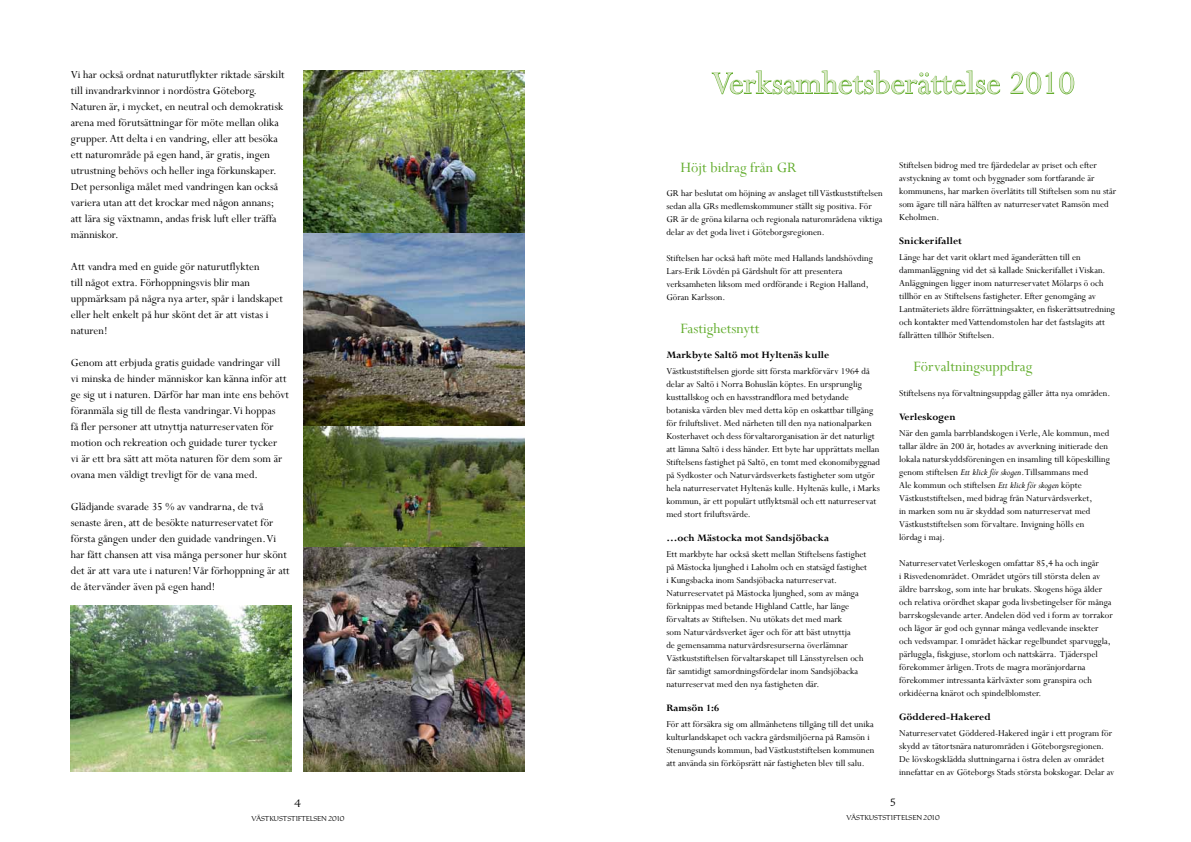
<style>
.page{position:relative;width:1191px;height:842px;background:#fff}
.page>*{position:absolute;margin:0;border:0;box-sizing:border-box;transform-origin:0 0}
.t1{font:36px "Perpetua";color:#d8e8c5}
.t2{font:16px "Perpetua";color:#63ad2e}
.t3{font:12px/16px "Perpetua";color:#000}
.t4{font:12px "Stockholm Std";color:#000}
.t5{font:700 11px "Perpetua";color:#000}
.t6{font:10px/13px "Perpetua";color:#000}
.t7{font:8px "Stockholm Std";color:#000}
.s1{font-style:italic}
</style>
<div class="page">
<svg style="left:711px;top:70px;width:289px;height:25px"></svg>
<svg style="left:1010px;top:71px;width:64px;height:24px"></svg>
<img style="left:304px;top:236px;width:220px;height:535px">
<img style="left:71px;top:605px;width:221px;height:166px">
<img style="left:304px;top:71px;width:220px;height:165px">
<p class="t3" style="left:71px;top:67px;width:215px">Vi har också ordnat naturutflykter riktade särskilt till invandrarkvinnor i nordöstra Göteborg.<br>Naturen är, i mycket, en neutral och demokratisk arena med förutsättningar för möte mellan olika grupper. Att delta i en vandring, eller att besöka ett naturområde på egen hand, är gratis, ingen utrustning behövs och heller inga förkunskaper.<br>Det personliga målet med vandringen kan också variera utan att det krockar med någon annans; att lära sig växtnamn, andas frisk luft eller träffa människor.</p>
<p class="t3" style="left:71px;top:259px;width:214px">Att vandra med en guide gör naturutflykten<br>till något extra. Förhoppningsvis blir man uppmärksam på några nya arter, spår i landskapet eller helt enkelt på hur skönt det är att vistas i naturen!</p>
<p class="t3" style="left:71px;top:355px;width:220px">Genom att erbjuda gratis guidade vandringar vill vi minska de hinder människor kan känna inför att ge sig ut i naturen. Därför har man inte ens behövt föranmäla sig till de flesta vandringar. Vi hoppas<br>få fler personer att utnyttja naturreservaten för motion och rekreation och guidade turer tycker<br>vi är ett bra sätt att möta naturen för dem som är ovana men väldigt trevligt för de vana med.</p>
<p class="t3" style="left:71px;top:499px;width:220px">Glädjande svarade 35 % av vandrarna, de två senaste åren, att de besökte naturreservatet för första gången under den guidade vandringen. Vi har fått chansen att visa många personer hur skönt det är att vara ute i naturen! Vår förhoppning är att de återvänder även på egen hand!</p>
<p class="t4" style="left:294px;top:797px;width:8px">4</p>
<p class="t7" style="left:251px;top:814px;width:95px">VÄSTKUSTSTIFTELSEN 2010</p>
<h1 class="t1" style="left:711px;top:60px;width:365px">Verksamhetsberättelse 2010</h1>
<h2 class="t2" style="left:680px;top:157px;width:118px">Höjt bidrag från GR</h2>
<p class="t6" style="left:666px;top:186px;width:218px">GR har beslutat om höjning av anslaget till Västkuststiftelsen sedan alla GRs medlemskommuner ställt sig positiva. För GR är de gröna kilarna och regionala naturområdena viktiga delar av det goda livet i Göteborgsregionen.</p>
<p class="t6" style="left:666px;top:251px;width:208px">Stiftelsen har också haft möte med Hallands landshövding Lars-Erik Lövdén på Gårdshult för att presentera verksamheten liksom med ordförande i Region Halland, Göran Karlsson.</p>
<h2 class="t2" style="left:680px;top:319px;width:80px">Fastighetsnytt</h2>
<p class="t5" style="left:666px;top:348px;width:164px">Markbyte Saltö mot Hyltenäs kulle</p>
<p class="t6" style="left:666px;top:364px;width:215px">Västkuststiftelsen gjorde sitt första markförvärv 1964 då delar av Saltö i Norra Bohuslän köptes. En ursprunglig kusttallskog och en havsstrandflora med betydande botaniska värden blev med detta köp en oskattbar tillgång för friluftslivet. Med närheten till den nya nationalparken Kosterhavet och dess förvaltarorganisation är det naturligt att lämna Saltö i dess händer. Ett byte har upprättats mellan Stiftelsens fastighet på Saltö, en tomt med ekonomibyggnad på Sydkoster och Naturvårdsverkets fastigheter som utgör hela naturreservatet Hyltenäs kulle. Hyltenäs kulle, i Marks kommun, är ett populärt utflyktsmål och ett naturreservat med stort friluftsvärde.</p>
<p class="t5" style="left:666px;top:531px;width:164px">…och Mästocka mot Sandsjöbacka</p>
<p class="t6" style="left:666px;top:547px;width:202px">Ett markbyte har också skett mellan Stiftelsens fastighet på Mästocka ljunghed i Laholm och en statsägd fastighet i Kungsbacka inom Sandsjöbacka naturreservat.<br>Naturreservatet på Mästocka ljunghed, som av många förknippas med betande Highland Cattle, har länge förvaltats av Stiftelsen. Nu utökats det med mark<br>som Naturvårdsverket äger och för att bäst utnyttja<br>de gemensamma naturvårdsresurserna överlämnar Västkuststiftelsen förvaltarskapet till Länsstyrelsen och får samtidigt samordningsfördelar inom Sandsjöbacka naturreservat med den nya fastigheten där.</p>
<p class="t5" style="left:666px;top:701px;width:54px">Ramsön 1:6</p>
<p class="t6" style="left:666px;top:717px;width:209px">För att försäkra sig om allmänhetens tillgång till det unika kulturlandskapet och vackra gårdsmiljöerna på Ramsön i Stenungsunds kommun, bad Västkuststiftelsen kommunen att använda sin förköpsrätt när fastigheten blev till salu.</p>
<p class="t6" style="left:899px;top:158px;width:218px">Stiftelsen bidrog med tre fjärdedelar av priset och efter avstyckning av tomt och byggnader som fortfarande är kommunens, har marken överlåtits till Stiftelsen som nu står som ägare till nära hälften av naturreservatet Ramsön med Keholmen.</p>
<p class="t5" style="left:899px;top:234px;width:64px">Snickerifallet</p>
<p class="t6" style="left:899px;top:250px;width:217px">Länge har det varit oklart med äganderätten till en dammanläggning vid det så kallade Snickerifallet i Viskan.<br>Anläggningen ligger inom naturreservatet Mölarps ö och tillhör en av Stiftelsens fastigheter. Efter genomgång av Lantmäteriets äldre förrättningsakter, en fiskerättsutredning och kontakter med Vattendomstolen har det fastslagits att fallrätten tillhör Stiftelsen.</p>
<h2 class="t2" style="left:913px;top:357px;width:120px">Förvaltningsuppdrag</h2>
<p class="t6" style="left:899px;top:386px;width:213px">Stiftelsens nya förvaltningsuppdag gäller åtta nya områden.</p>
<p class="t5" style="left:899px;top:410px;width:58px">Verleskogen</p>
<p class="t6" style="left:899px;top:426px;width:212px">När den gamla barrblandskogen i Verle, Ale kommun, med tallar äldre än 200 år, hotades av avverkning initierade den lokala naturskyddsföreningen en insamling till köpeskilling genom stiftelsen <span class="s1">Ett klick för skogen</span>. Tillsammans med<br>Ale kommun och stiftelsen <span class="s1">Ett klick för skogen</span> köpte Västkuststiftelsen, med bidrag från Naturvårdsverket,<br>in marken som nu är skyddad som naturreservat med Västkuststiftelsen som förvaltare. Invigning hölls en<br>lördag i maj.</p>
<p class="t6" style="left:899px;top:556px;width:215px">Naturreservatet Verleskogen omfattar 85,4 ha och ingår<br>i Risvedenområdet. Området utgörs till största delen av äldre barrskog, som inte har brukats. Skogens höga ålder och relativa orördhet skapar goda livsbetingelser för många barrskogslevande arter. Andelen död ved i form av torrakor och lågor är god och gynnar många vedlevande insekter och vedsvampar. I området häckar regelbundet sparvuggla, pärluggla, fiskgjuse, storlom och nattskärra. Tjäderspel förekommer årligen. Trots de magra moränjordarna förekommer intressanta kärlväxter som granspira och orkidéerna knärot och spindelblomster.</p>
<p class="t5" style="left:899px;top:710px;width:93px">Göddered-Hakered</p>
<p class="t6" style="left:899px;top:727px;width:217px">Naturreservatet Göddered-Hakered ingår i ett program för skydd av tätortsnära naturområden i Göteborgsregionen.<br>De lövskogsklädda sluttningarna i östra delen av området innefattar en av Göteborgs Stads största bokskogar. Delar av</p>
<p class="t4" style="left:890px;top:796px;width:7px">5</p>
<p class="t7" style="left:846px;top:813px;width:95px">VÄSTKUSTSTIFTELSEN 2010</p>
</div>
